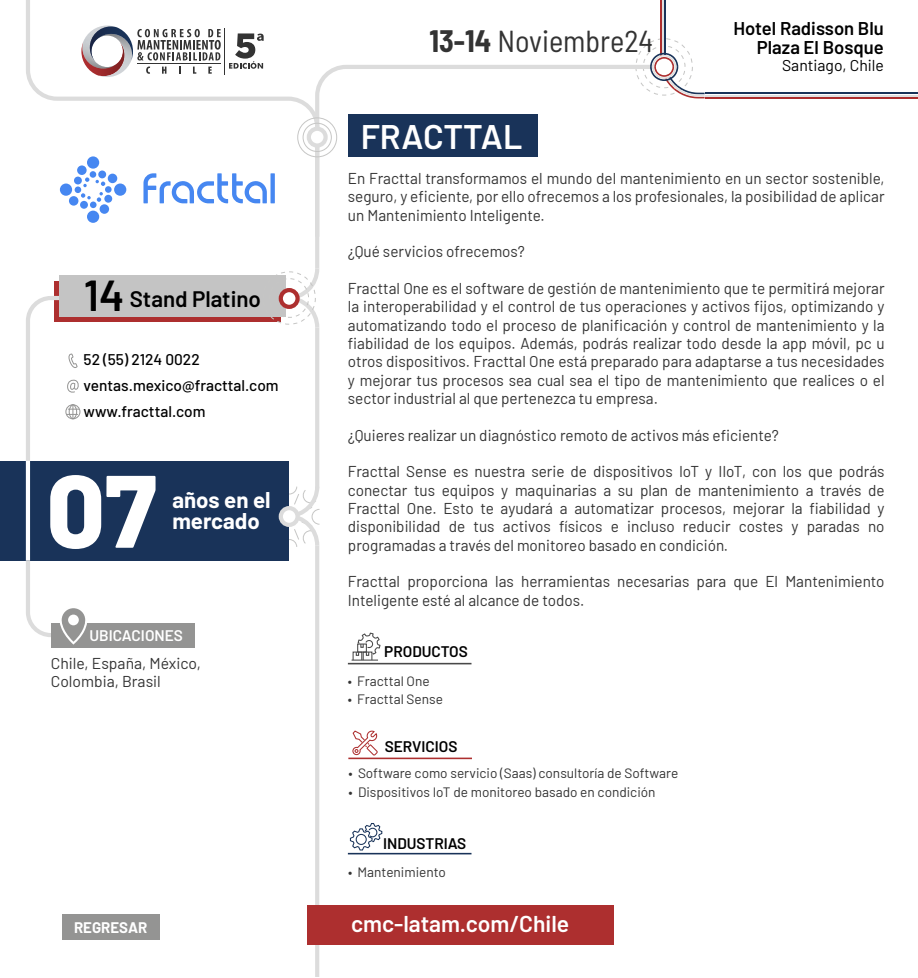
<style>
.page{position:relative;width:918px;height:978px;background:#fff}
.page>*{position:absolute;margin:0;border:0;box-sizing:border-box;transform-origin:0 0}
.t1{font:800 102.75px "Barlow";color:#fff}
.t2{font:600 34.05px "Barlow";color:#fff}
.t3{font:semi-condensed 30.3px "Barlow";color:#333}
.t4{font:600 22.8px "Barlow";color:#fff}
.t5{font:600 22.35px "Barlow";color:#000}
.t6{font:700 22.2px/21.3px "Barlow";color:#fff}
.t7{font:600 18.45px/18.1px "Barlow";color:#000;text-align:right}
.t8{font:15.75px/18.3px "Barlow";color:#333;text-align:justify}
.t9{font:15.75px "Barlow";color:#000}
.t10{font:500 15.45px/25.7px "Barlow";color:#000}
.t11{font:600 15.3px "Barlow";color:#000}
.t12{font:600 15.3px "Barlow";color:#fff}
.t13{font:700 15px "Barlow";color:#fff}
.t14{font:13.65px "Barlow";color:#333}
.s1{font-size:43.35px}
.s2{font-weight:700}
</style>
<div class="page">
<hr style="left:664px;top:0;width:2px;height:29px;background:#193359">
<hr style="left:660px;top:0;width:2px;height:29px;background:#ad2f2f">
<hr style="left:662px;top:0;width:2px;height:29px;background:#e0e0e0">
<hr style="left:664px;top:29px;width:2px;height:31px;background:#193359">
<hr style="left:660px;top:29px;width:2px;height:31px;background:#ad2f2f">
<hr style="left:662px;top:29px;width:2px;height:31px;background:#e0e0e0">
<hr style="left:705px;top:93px;width:31px;height:1px;background:#193359">
<hr style="left:705px;top:97px;width:31px;height:1px;background:#ad2f2f">
<hr style="left:705px;top:95px;width:31px;height:1px;background:#e0e0e0">
<hr style="left:736px;top:93px;width:30px;height:1px;background:#193359">
<hr style="left:736px;top:97px;width:30px;height:1px;background:#ad2f2f">
<hr style="left:736px;top:95px;width:30px;height:1px;background:#e0e0e0">
<hr style="left:766px;top:93px;width:31px;height:1px;background:#193359">
<hr style="left:766px;top:97px;width:31px;height:1px;background:#ad2f2f">
<hr style="left:766px;top:95px;width:31px;height:1px;background:#e0e0e0">
<hr style="left:797px;top:93px;width:31px;height:1px;background:#193359">
<hr style="left:797px;top:97px;width:31px;height:1px;background:#ad2f2f">
<hr style="left:797px;top:95px;width:31px;height:1px;background:#e0e0e0">
<hr style="left:828px;top:93px;width:31px;height:1px;background:#193359">
<hr style="left:828px;top:97px;width:31px;height:1px;background:#ad2f2f">
<hr style="left:828px;top:95px;width:31px;height:1px;background:#e0e0e0">
<hr style="left:859px;top:93px;width:31px;height:1px;background:#193359">
<hr style="left:859px;top:97px;width:31px;height:1px;background:#ad2f2f">
<hr style="left:859px;top:95px;width:31px;height:1px;background:#e0e0e0">
<svg style="left:890px;top:93px;width:28px;height:5px"></svg>
<hr style="left:315px;top:327px;width:4px;height:161px;background:#dcdcdc">
<svg style="left:26px;top:0;width:294px;height:264px"></svg>
<svg style="left:313px;top:63px;width:327px;height:178px"></svg>
<svg style="left:289px;top:482px;width:31px;height:59px"></svg>
<svg style="left:159px;top:541px;width:161px;height:435px"></svg>
<div style="left:0;top:461px;width:289px;height:100px;background:#193359"></div>
<div style="left:281px;top:508px;width:17px;height:17px;background:#fff;border-radius:50%"></div>
<div style="left:279px;top:506px;width:21px;height:21px;border:4px solid #dcdcdc;border-radius:50%"></div>
<div style="left:307px;top:905px;width:306px;height:40px;background:#ad2f2f"></div>
<hr style="left:26px;top:461px;width:4px;height:99px;background:#fff">
<svg style="left:25px;top:294px;width:242px;height:171px"></svg>
<div style="left:51px;top:624px;width:143px;height:24px;background:#949493"></div>
<div style="left:59px;top:276px;width:227px;height:41px;background:#c4c4c4"></div>
<div style="left:309px;top:129px;width:17px;height:17px;background:#fff;border-radius:50%"></div>
<div style="left:307px;top:127px;width:21px;height:21px;border:4px solid #dcdcdc;border-radius:50%"></div>
<svg style="left:640px;top:44px;width:65px;height:54px"></svg>
<svg style="left:25px;top:556px;width:134px;height:89px"></svg>
<div style="left:68px;top:615px;width:11px;height:10px;background:#fff;border-radius:50%"></div>
<div style="left:297px;top:118px;width:40px;height:39px;border:1px solid #c6c6c5;border-radius:50%"></div>
<div style="left:303px;top:123px;width:29px;height:29px;border:1px solid #c6c6c5;border-radius:50%"></div>
<svg style="left:267px;top:264px;width:53px;height:68px"></svg>
<svg style="left:352px;top:730px;width:26px;height:26px"></svg>
<hr style="left:348px;top:758px;width:124px;height:1px;background:#ad2f2f">
<svg style="left:68px;top:353px;width:10px;height:16px"></svg>
<svg style="left:67px;top:378px;width:13px;height:15px"></svg>
<hr style="left:348px;top:663px;width:124px;height:1px;background:#494949">
<svg style="left:352px;top:632px;width:29px;height:29px"></svg>
<div style="left:66px;top:404px;width:14px;height:15px;border:1px solid #949493;border-radius:50%"></div>
<div style="left:69px;top:404px;width:8px;height:15px;border:1px solid #949493;border-radius:50%"></div>
<svg style="left:67px;top:405px;width:12px;height:14px"></svg>
<hr style="left:348px;top:853px;width:124px;height:1px;background:#193359">
<svg style="left:349px;top:823px;width:34px;height:28px"></svg>
<hr style="left:224px;top:28px;width:1px;height:47px;background:#333">
<svg style="left:81px;top:26px;width:140px;height:51px"></svg>
<svg style="left:229px;top:33px;width:35px;height:36px"></svg>
<svg style="left:271px;top:173px;width:4px;height:30px"></svg>
<svg style="left:143px;top:173px;width:124px;height:30px"></svg>
<div style="left:108px;top:174px;width:9px;height:9px;background:#4687f1;border-radius:50%"></div>
<div style="left:98px;top:171px;width:8px;height:7px;background:#4687f1;border-radius:50%"></div>
<div style="left:90px;top:171px;width:6px;height:7px;background:#4687f1;border-radius:50%"></div>
<svg style="left:83px;top:177px;width:6px;height:10px"></svg>
<div style="left:114px;top:184px;width:12px;height:12px;background:#4687f1;border-radius:50%"></div>
<div style="left:69px;top:196px;width:9px;height:10px;background:#4687f1;border-radius:50%"></div>
<div style="left:80px;top:201px;width:8px;height:8px;background:#4687f1;border-radius:50%"></div>
<div style="left:90px;top:202px;width:7px;height:6px;background:#4687f1;border-radius:50%"></div>
<svg style="left:97px;top:192px;width:6px;height:10px"></svg>
<div style="left:60px;top:184px;width:12px;height:12px;background:#4687f1;border-radius:50%"></div>
<div style="left:100px;top:204px;width:9px;height:10px;background:#4687f1;border-radius:50%"></div>
<div style="left:104px;top:195px;width:8px;height:8px;background:#4687f1;border-radius:50%"></div>
<div style="left:105px;top:186px;width:7px;height:7px;background:#4687f1;border-radius:50%"></div>
<svg style="left:96px;top:180px;width:9px;height:6px"></svg>
<div style="left:87px;top:211px;width:12px;height:12px;background:#4687f1;border-radius:50%"></div>
<div style="left:77px;top:165px;width:10px;height:10px;background:#4687f1;border-radius:50%"></div>
<div style="left:74px;top:177px;width:8px;height:7px;background:#4687f1;border-radius:50%"></div>
<div style="left:75px;top:186px;width:6px;height:7px;background:#4687f1;border-radius:50%"></div>
<svg style="left:81px;top:193px;width:10px;height:6px"></svg>
<div style="left:87px;top:156px;width:12px;height:13px;background:#4687f1;border-radius:50%"></div>
<div style="left:62px;top:914px;width:98px;height:26px;background:#949493"></div>
<h3 class="t5" style="left:84px;top:282px;width:179px"><span class="s1">14</span> Stand Platino</h3>
<p class="t10" style="left:84px;top:346px;width:197px">52 (55) 2124 0022 ventas.mexico@fracttal.com www.fracttal.com</p>
<h1 class="t1" style="left:46px;top:434px;width:112px">07</h1>
<h3 class="t6" style="left:172px;top:488px;width:100px">años en el mercado</h3>
<p class="t12" style="left:89px;top:624px;width:95px">UBICACIONES</p>
<p class="t8" style="left:51px;top:653px;width:152px">Chile, España, México,<br>Colombia, Brasil</p>
<p class="t13" style="left:74px;top:916px;width:75px">REGRESAR</p>
<h3 class="t3" style="left:430px;top:19px;width:225px"><span class="s2">13-14</span> Noviembre24</h3>
<h2 class="t2" style="left:361px;top:112px;width:163px">FRACTTAL</h2>
<p class="t7" style="left:733px;top:18px;width:152px">Hotel Radisson Blu<br>Plaza El Bosque</p>
<p class="t9" style="left:782px;top:54px;width:103px">Santiago, Chile</p>
<p class="t8" style="left:348px;top:168px;width:538px">En Fracttal transformamos el mundo del mantenimiento en un sector sostenible, seguro, y eficiente, por ello ofrecemos a los profesionales, la posibilidad de aplicar un Mantenimiento Inteligente.</p>
<p class="t8" style="left:348px;top:241px;width:178px">¿Qué servicios ofrecemos?</p>
<p class="t8" style="left:348px;top:278px;width:538px">Fracttal One es el software de gestión de mantenimiento que te permitirá mejorar la interoperabilidad y el control de tus operaciones y activos fijos, optimizando y automatizando todo el proceso de planificación y control de mantenimiento y la fiabilidad de los equipos. Además, podrás realizar todo desde la app móvil, pc u otros dispositivos. Fracttal One está preparado para adaptarse a tus necesidades y mejorar tus procesos sea cual sea el tipo de mantenimiento que realices o el sector industrial al que pertenezca tu empresa.</p>
<p class="t8" style="left:348px;top:425px;width:432px">¿Quieres realizar un diagnóstico remoto de activos más eficiente?</p>
<p class="t8" style="left:348px;top:461px;width:538px">Fracttal Sense es nuestra serie de dispositivos IoT y IIoT, con los que podrás conectar tus equipos y maquinarias a su plan de mantenimiento a través de Fracttal One. Esto te ayudará a automatizar procesos, mejorar la fiabilidad y disponibilidad de tus activos físicos e incluso reducir costes y paradas no programadas a través del monitoreo basado en condición.</p>
<p class="t8" style="left:348px;top:571px;width:538px">Fracttal proporciona las herramientas necesarias para que El Mantenimiento<br>Inteligente esté al alcance de todos.</p>
<p class="t11" style="left:384px;top:640px;width:85px">PRODUCTOS</p>
<p class="t14" style="left:348px;top:671px;width:83px">• Fracttal One</p>
<p class="t14" style="left:348px;top:689px;width:97px">• Fracttal Sense</p>
<p class="t11" style="left:385px;top:735px;width:74px">SERVICIOS</p>
<p class="t14" style="left:349px;top:763px;width:331px">• Software como servicio (Saas) consultoría de Software</p>
<p class="t14" style="left:349px;top:782px;width:308px">• Dispositivos IoT de monitoreo basado en condición</p>
<p class="t11" style="left:383px;top:832px;width:85px">INDUSTRIAS</p>
<p class="t14" style="left:348px;top:862px;width:99px">• Mantenimiento</p>
<h3 class="t4" style="left:351px;top:907px;width:220px">cmc-latam.com/Chile</h3>
</div>
